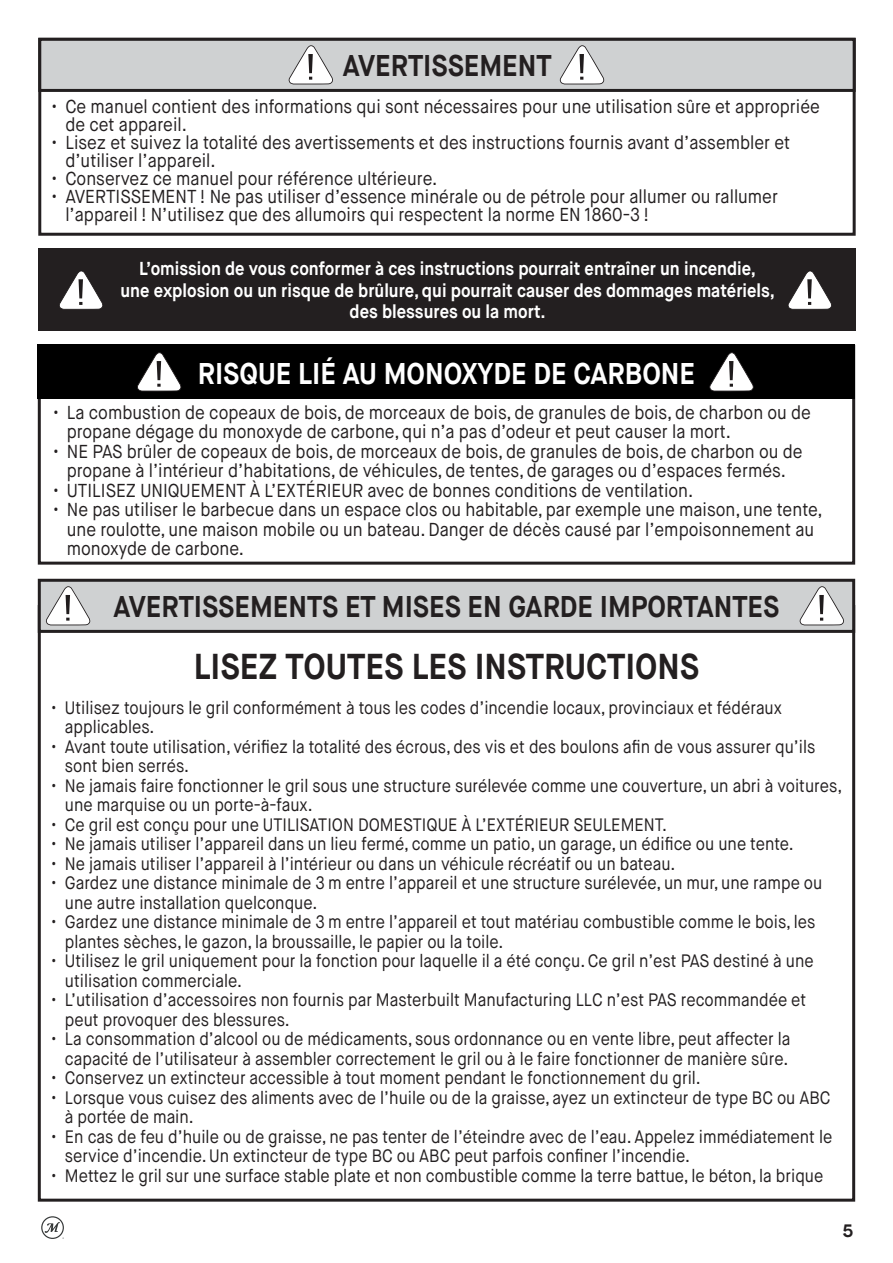
<style>
.page{position:relative;width:893px;height:1263px;background:#fff}
.page>*{position:absolute;margin:0;border:0;box-sizing:border-box;transform-origin:0 0}
.t1{font:700 36px "Maison Neue";color:#231f20;scale:.9 1}
.t2{font:700 30px "Maison Neue";color:#231f20;scale:.9 1}
.t3{font:700 30px "Maison Neue";color:#fff;scale:.9 1}
.t4{font:18.75px/19.5px "Maison Neue";color:#231f20;scale:.9 1}
.t5{font:700 18.75px/21.6px "Maison Neue";color:#fff;text-align:center;scale:.9 1}
.t6{font:18px/19.5px "Maison Neue";color:#231f20;scale:.89 1}
.t7{font:700 18px "Maison Neue";color:#231f20}
</style>
<div class="page">
<svg style="left:41px;top:1216px;width:23px;height:23px"></svg>
<div style="left:38px;top:38px;width:818px;height:198px;border:3px solid #231f20"></div>
<div style="left:38px;top:345px;width:817px;height:220px;border:3px solid #231f20"></div>
<div style="left:38px;top:345px;width:817px;height:54px;background:#000"></div>
<svg style="left:137px;top:352px;width:44px;height:39px"></svg>
<svg style="left:709px;top:352px;width:45px;height:39px"></svg>
<div style="left:39px;top:580px;width:815px;height:51px;background:#cfd1d2"></div>
<div style="left:38px;top:579px;width:817px;height:54px;border:3px solid #231f20"></div>
<svg style="left:46px;top:586px;width:45px;height:39px"></svg>
<svg style="left:799px;top:586px;width:45px;height:39px"></svg>
<div style="left:40px;top:39px;width:814px;height:51px;background:#cfd1d2"></div>
<div style="left:38px;top:38px;width:818px;height:54px;border:3px solid #231f20"></div>
<svg style="left:288px;top:45px;width:45px;height:39px"></svg>
<svg style="left:559px;top:45px;width:46px;height:39px"></svg>
<div style="left:38px;top:248px;width:818px;height:83px;background:#231f20"></div>
<svg style="left:59px;top:271px;width:44px;height:39px"></svg>
<svg style="left:788px;top:271px;width:44px;height:39px"></svg>
<p class="t2" style="left:343px;top:47px;width:233px">AVERTISSEMENT</p>
<p class="t4" style="left:65px;top:98px;width:840px;line-height:18px;text-indent:-14px">• Ce manuel contient des informations qui sont nécessaires pour une utilisation sûre et appropriée de cet appareil.</p>
<p class="t4" style="left:65px;top:134px;width:807px;line-height:18px;text-indent:-14px">• Lisez et suivez la totalité des avertissements et des instructions fournis avant d’assembler et d’utiliser l’appareil.</p>
<p class="t4" style="left:52px;top:169px;width:430px">• Conservez ce manuel pour référence ultérieure.</p>
<p class="t4" style="left:65px;top:188px;width:793px;line-height:18px;text-indent:-14px">• AVERTISSEMENT ! Ne pas utiliser d’essence minérale ou de pétrole pour allumer ou rallumer l’appareil ! N’utilisez que des allumoirs qui respectent la norme EN 1860-3 !</p>
<p class="t5" style="left:121px;top:258px;width:729px">L’omission de vous conformer à ces instructions pourrait entraîner un incendie,<br>une explosion ou un risque de brûlure, qui pourrait causer des dommages matériels, des blessures ou la mort.</p>
<p class="t3" style="left:198px;top:354px;width:554px">RISQUE LIÉ AU MONOXYDE DE CARBONE</p>
<p class="t4" style="left:67px;top:402px;width:828px;text-indent:-14px">• La combustion de copeaux de bois, de morceaux de bois, de granules de bois, de charbon ou de propane dégage du monoxyde de carbone, qui n’a pas d’odeur et peut causer la mort.</p>
<p class="t4" style="left:53px;top:441px;width:834px;text-align:center">• NE PAS brûler de copeaux de bois, de morceaux de bois, de granules de bois, de charbon ou de propane à l’intérieur d’habitations, de véhicules, de tentes, de garages ou d’espaces fermés.</p>
<p class="t4" style="left:53px;top:480px;width:713px">• UTILISEZ UNIQUEMENT À L’EXTÉRIEUR avec de bonnes conditions de ventilation.</p>
<p class="t4" style="left:67px;top:500px;width:841px;text-indent:-14px">• Ne pas utiliser le barbecue dans un espace clos ou habitable, par exemple une maison, une tente, une roulotte, une maison mobile ou un bateau. Danger de décès causé par l’empoisonnement au monoxyde de carbone.</p>
<p class="t2" style="left:114px;top:588px;width:741px">AVERTISSEMENTS ET MISES EN GARDE IMPORTANTES</p>
<p class="t1" style="left:194px;top:644px;width:563px">LISEZ TOUTES LES INSTRUCTIONS</p>
<p class="t6" style="left:65px;top:698px;width:807px;text-indent:-14px">• Utilisez toujours le gril conformément à tous les codes d’incendie locaux, provinciaux et fédéraux applicables.</p>
<p class="t6" style="left:65px;top:737px;width:845px;text-indent:-14px">• Avant toute utilisation, vérifiez la totalité des écrous, des vis et des boulons afin de vous assurer qu’ils sont bien serrés.</p>
<p class="t6" style="left:65px;top:776px;width:875px;text-indent:-14px">• Ne jamais faire fonctionner le gril sous une structure surélevée comme une couverture, un abri à voitures, une marquise ou un porte-à-faux.</p>
<p class="t6" style="left:51px;top:815px;width:693px">• Ce gril est conçu pour une UTILISATION DOMESTIQUE À L’EXTÉRIEUR SEULEMENT.</p>
<p class="t6" style="left:51px;top:834px;width:836px">• Ne jamais utiliser l’appareil dans un lieu fermé, comme un patio, un garage, un édifice ou une tente.</p>
<p class="t6" style="left:51px;top:854px;width:703px">• Ne jamais utiliser l’appareil à l’intérieur ou dans un véhicule récréatif ou un bateau.</p>
<p class="t6" style="left:65px;top:873px;width:853px;text-indent:-14px">• Gardez une distance minimale de 3 m entre l’appareil et une structure surélevée, un mur, une rampe ou une autre installation quelconque.</p>
<p class="t6" style="left:65px;top:912px;width:845px;text-indent:-14px">• Gardez une distance minimale de 3 m entre l’appareil et tout matériau combustible comme le bois, les plantes sèches, le gazon, la broussaille, le papier ou la toile.</p>
<p class="t6" style="left:65px;top:951px;width:843px;text-indent:-14px">• Utilisez le gril uniquement pour la fonction pour laquelle il a été conçu. Ce gril n’est PAS destiné à une utilisation commerciale.</p>
<p class="t6" style="left:65px;top:990px;width:835px;text-indent:-14px">• L’utilisation d’accessoires non fournis par Masterbuilt Manufacturing LLC n’est PAS recommandée et peut provoquer des blessures.</p>
<p class="t6" style="left:51px;top:1029px;width:832px;text-align:right">• La consommation d’alcool ou de médicaments, sous ordonnance ou en vente libre, peut affecter la capacité de l’utilisateur à assembler correctement le gril ou à le faire fonctionner de manière sûre.</p>
<p class="t6" style="left:51px;top:1068px;width:731px">• Conservez un extincteur accessible à tout moment pendant le fonctionnement du gril.</p>
<p class="t6" style="left:65px;top:1088px;width:862px;text-indent:-14px">• Lorsque vous cuisez des aliments avec de l’huile ou de la graisse, ayez un extincteur de type BC ou ABC à portée de main.</p>
<p class="t6" style="left:65px;top:1127px;width:864px;text-indent:-14px">• En cas de feu d’huile ou de graisse, ne pas tenter de l’éteindre avec de l’eau. Appelez immédiatement le service d’incendie. Un extincteur de type BC ou ABC peut parfois confiner l’incendie.</p>
<p class="t6" style="left:51px;top:1166px;width:869px">• Mettez le gril sur une surface stable plate et non combustible comme la terre battue, le béton, la brique</p>
<p class="t7" style="left:842px;top:1219px;width:12px">5</p>
</div>
